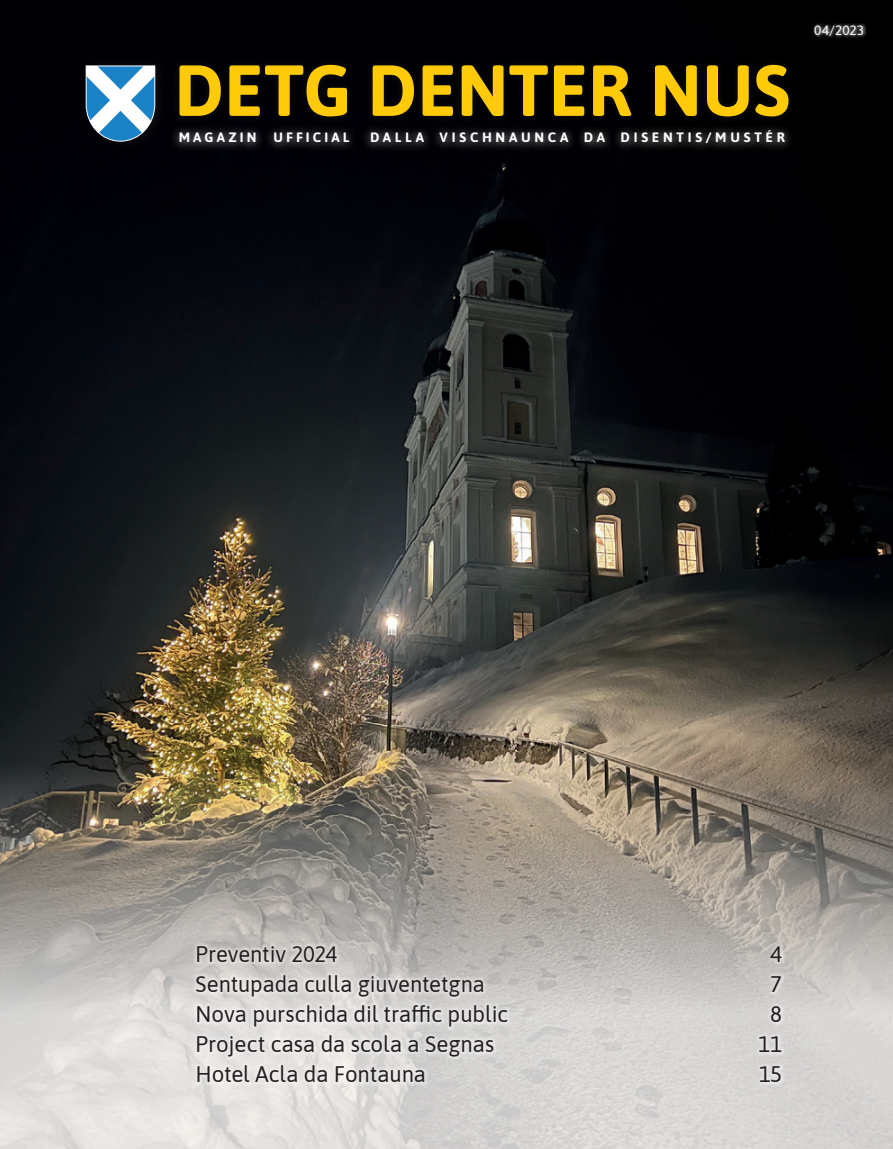
<style>
.page{position:relative;width:893px;height:1149px;background:#fff}
.page>*{position:absolute;margin:0;border:0;box-sizing:border-box;transform-origin:0 0}
.t1{font:700 72px "Asap";letter-spacing:.005em;color:#feca0a}
.t2{font:22.5px "Asap";letter-spacing:-.005em;color:#231f20}
.t3{font:700 13.5px "Asap";letter-spacing:.275em;color:#fff}
.t4{font:700 13.5px "Asap";letter-spacing:.235em;color:#fff}
.t5{font:13.5px "Asap";letter-spacing:.015em;color:#fff}
</style>
<div class="page">
<img style="left:0;top:0;width:893px;height:758px">
<svg style="left:811px;top:23px;width:56px;height:17px"></svg>
<div style="left:171px;top:57px;width:625px;height:68px;background:#060509"></div>
<div style="left:170px;top:122px;width:623px;height:30px;background:#fff;opacity:.75"></div>
<div style="left:82px;top:57px;width:86px;height:92px;background:#010107"></div>
<svg style="left:85px;top:65px;width:71px;height:77px"></svg>
<svg style="left:0;top:758px;width:893px;height:390px"></svg>
<svg style="left:192px;top:941px;width:594px;height:144px"></svg>
<h1 class="t1" style="left:174px;top:40px;width:617px">DETG DENTER NUS</h1>
<p class="t4" style="left:179px;top:128px;width:172px">MAGAZIN UFFICIAL</p>
<p class="t3" style="left:370px;top:128px;width:416px">DALLA VISCHNAUNCA DA DISENTIS/MUSTÉR</p>
<p class="t5" style="left:814px;top:21px;width:52px">04/2023</p>
<p class="t2" style="left:196px;top:937px;width:143px">Preventiv 2024</p>
<p class="t2" style="left:770px;top:937px;width:13px">4</p>
<p class="t2" style="left:196px;top:967px;width:291px">Sentupada culla giuventetgna</p>
<p class="t2" style="left:770px;top:967px;width:13px">7</p>
<p class="t2" style="left:196px;top:997px;width:314px">Nova purschida dil traffic public</p>
<p class="t2" style="left:770px;top:997px;width:13px">8</p>
<p class="t2" style="left:196px;top:1027px;width:300px">Project casa da scola a Segnas</p>
<p class="t2" style="left:758px;top:1027px;width:26px">11</p>
<p class="t2" style="left:196px;top:1057px;width:232px">Hotel Acla da Fontauna</p>
<p class="t2" style="left:759px;top:1057px;width:25px">15</p>
</div>
